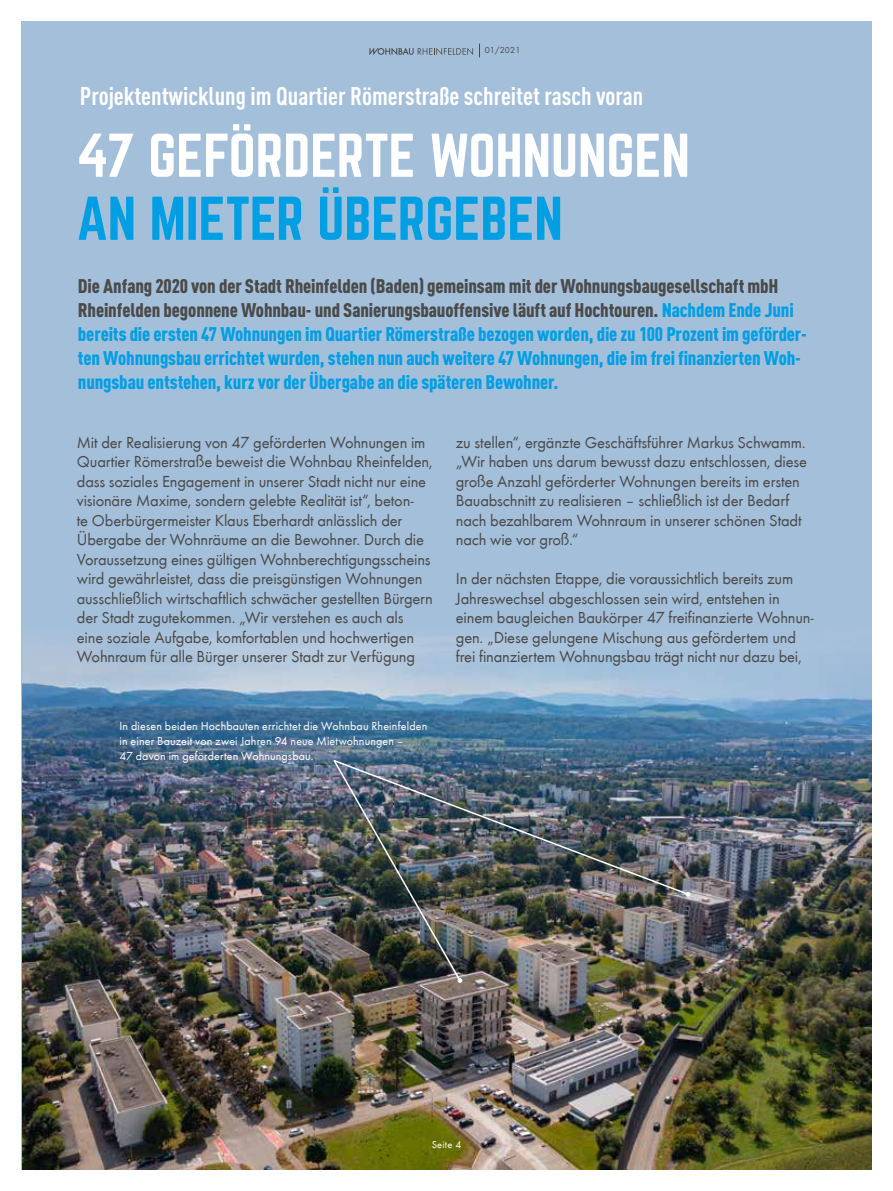
<style>
.page{position:relative;width:893px;height:1191px;background:#fff}
.page>*{position:absolute;margin:0;border:0;box-sizing:border-box;transform-origin:0 0}
.t1{font:54px "Norwester";color:#fff}
.t2{font:54px "Norwester";color:#009fe3}
.t3{font:700 condensed 25.2px "DIN Pro";color:#fff}
.t4{font:900 condensed 19.5px/24px "DIN Pro";letter-spacing:-.005em;color:#009fe3}
.t5{font:16.5px/19.5px "Futura T";letter-spacing:-.01em;color:#4a4a49}
.t6{font:12px/15px "Futura T";letter-spacing:.01em;color:#fff}
.t7{font:10.5px "Futura T";letter-spacing:.02em;color:#fff}
.t8{font:9.15px "Futura Boo";letter-spacing:.02em;color:#4a4a49}
.s1{color:#4a4a49}
</style>
<div class="page">
<div style="left:21px;top:21px;width:851px;height:1148px;background:#a4bfda"></div>
<svg style="left:369px;top:48px;width:104px;height:7px"></svg>
<svg style="left:479px;top:44px;width:1px;height:13px"></svg>
<img style="left:22px;top:636px;width:850px;height:533px">
<img style="left:331px;top:757px;width:359px;height:225px">
<svg style="left:457px;top:978px;width:5px;height:5px"></svg>
<svg style="left:686px;top:891px;width:4px;height:5px"></svg>
<svg style="left:323px;top:187px;width:16px;height:6px"></svg>
<svg style="left:233px;top:124px;width:17px;height:6px"></svg>
<p class="t8" style="left:485px;top:45px;width:37px">01/2021</p>
<h2 class="t3" style="left:80px;top:77px;width:565px">Projektentwicklung im Quartier Römerstraße schreitet rasch voran</h2>
<h1 class="t1" style="left:77px;top:130px;width:615px">47 GEFORDERTE WOHNUNGEN</h1>
<h1 class="t2" style="left:77px;top:193px;width:488px">AN MIETER UBERGEBEN</h1>
<p class="t4" style="left:78px;top:272px;width:730px"><span class="s1">Die Anfang 2020 von der Stadt Rheinfelden (Baden) gemeinsam mit der Wohnungsbaugesellschaft mbH Rheinfelden begonnene Wohnbau- und Sanierungsbauoffensive läuft auf Hochtouren.</span> Nachdem Ende Juni bereits die ersten 47 Wohnungen im Quartier Römerstraße bezogen worden, die zu 100 Prozent im geförder&shy;ten Wohnungsbau errichtet wurden, stehen nun auch weitere 47 Wohnungen, die im frei finanzierten Woh&shy;nungsbau entstehen, kurz vor der Übergabe an die späteren Bewohner.</p>
<p class="t5" style="left:77px;top:432px;width:357px">Mit der Realisierung von 47 geförderten Wohnungen im Quartier Römerstraße beweist die Wohnbau Rheinfelden, dass soziales Engagement in unserer Stadt nicht nur eine visionäre Maxime, sondern gelebte Realität ist“, beton-<br>te Oberbürgermeister Klaus Eberhardt anlässlich der Übergabe der Wohnräume an die Bewohner. Durch die Voraussetzung eines gültigen Wohnberechtigungsscheins wird gewährleistet, dass die preisgünstigen Wohnungen ausschließlich wirtschaftlich schwächer gestellten Bürgern der Stadt zugutekommen. „Wir verstehen es auch als eine soziale Aufgabe, komfortablen und hochwertigen Wohnraum für alle Bürger unserer Stadt zur Verfügung</p>
<p class="t5" style="left:456px;top:432px;width:353px">zu stellen“, ergänzte Geschäftsführer Markus Schwamm. „Wir haben uns darum bewusst dazu entschlossen, diese große Anzahl geförderter Wohnungen bereits im ersten Bauabschnitt zu realisieren – schließlich ist der Bedarf nach bezahlbarem Wohnraum in unserer schönen Stadt nach wie vor groß.“</p>
<p class="t5" style="left:456px;top:569px;width:359px">In der nächsten Etappe, die voraussichtlich bereits zum Jahreswechsel abgeschlossen sein wird, entstehen in einem baugleichen Baukörper 47 freifinanzierte Wohnun&shy;gen. „Diese gelungene Mischung aus gefördertem und frei finanziertem Wohnungsbau trägt nicht nur dazu bei,</p>
<p class="t6" style="left:120px;top:718px;width:309px">In diesen beiden Hochbauten errichtet die Wohnbau Rheinfelden in einer Bauzeit von zwei Jahren 94 neue Mietwohnungen –<br>47 davon im geförderten Wohnungsbau.</p>
<p class="t7" style="left:432px;top:1138px;width:31px">Seite 4</p>
</div>
